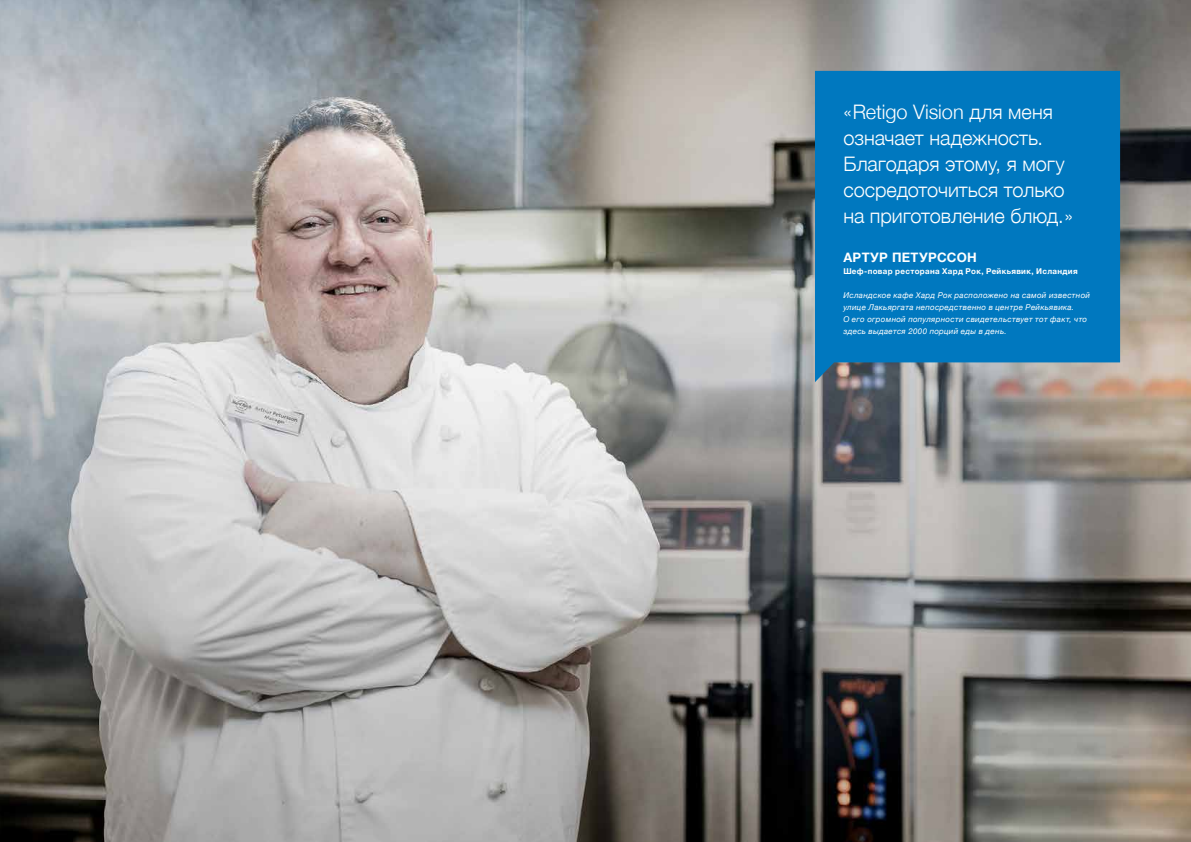
<style>
.page{position:relative;width:1191px;height:842px;background:#fff}
.page>*{position:absolute;margin:0;border:0;box-sizing:border-box;transform-origin:0 0}
.t1{font:300 20px/26px "Helvetica Neue";letter-spacing:-.005em;color:#fff}
.t2{font:700 13px "Helvetica Neue";letter-spacing:.03em;color:#fff}
.t3{font:italic 8px/12px "Helvetica Neue";letter-spacing:.035em;color:#fff}
.t4{font:700 8px "Helvetica Neue";letter-spacing:.04em;color:#fff}
</style>
<div class="page">
<img style="left:0;top:0;width:1191px;height:842px">
<div style="left:815px;top:71px;width:305px;height:311px;background:#0078bf"></div>
<h1 class="t1" style="left:843px;top:97px;width:231px">«Retigo Vision для меня означает надежность.<br>Благодаря этому, я могу сосредоточиться только на приготовление блюд.»</h1>
<h2 class="t2" style="left:843px;top:247px;width:135px">АРТУР ПЕТУРССОН</h2>
<p class="t4" style="left:843px;top:265px;width:236px">Шеф-повар ресторана Хард Рок, Рейкьявик, Исландия</p>
<p class="t3" style="left:843px;top:289px;width:248px">Исландское кафе Хард Рок расположено на самой известной улице Лакьяргата непосредственно в центре Рейкьявика.<br>О его огромной популярности свидетельствует тот факт, что здесь выдается 2000 порций еды в день.</p>
</div>
